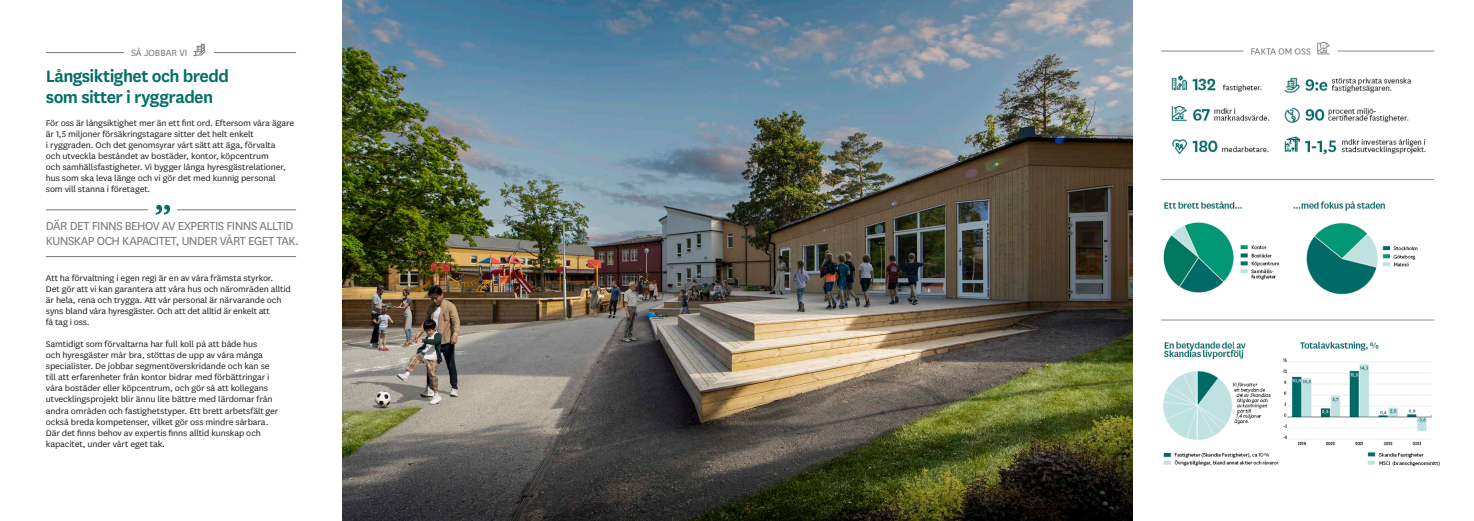
<style>
.page{position:relative;width:1474px;height:521px;background:#fff}
.page>*{position:absolute;margin:0;border:0;box-sizing:border-box;transform-origin:0 0}
.t1{font:600 19.25px/21px "Skandia Sans";letter-spacing:-.03em;color:#006f68}
.t2{font:13.56px/15.8px "Skandia Sans";letter-spacing:-.04em;color:#72767a}
.t3{font:10.5px "Skandia Sans";color:#72767a}
.t4{font:9.62px/11px "Skandia Sans";letter-spacing:-.015em;color:#231f20;scale:1.06 1}
</style>
<div class="page">
<hr style="left:46px;top:52px;width:250px;height:1px;background:#72767a">
<div style="left:124px;top:48px;width:90px;height:15px;background:#fff"></div>
<svg style="left:193px;top:44px;width:13px;height:12px"></svg>
<hr style="left:46px;top:209px;width:250px;height:1px;background:#72767a">
<hr style="left:46px;top:256px;width:250px;height:1px;background:#72767a">
<div style="left:148px;top:201px;width:29px;height:17px;background:#fff"></div>
<svg style="left:156px;top:205px;width:14px;height:10px"></svg>
<img style="left:342px;top:0;width:790px;height:521px">
<img style="left:1161px;top:42px;width:279px;height:425px">
<p class="t3" style="left:131px;top:46px;width:58px">SÅ JOBBAR VI</p>
<p class="t1" style="left:46px;top:65px;width:184px">Långsiktighet och bredd som sitter i ryggraden</p>
<p class="t4" style="left:46px;top:117px;width:236px">För oss är långsiktighet mer än ett fint ord. Eftersom våra ägare är 1,5 miljoner försäkringstagare sitter det helt enkelt<br>i ryggraden. Och det genomsyrar vårt sätt att äga, förvalta<br>och utveckla beståndet av bostäder, kontor, köpcentrum<br>och samhällsfastigheter. Vi bygger långa hyresgästrelationer, hus som ska leva länge och vi gör det med kunnig personal som vill stanna i företaget.</p>
<p class="t2" style="left:46px;top:217px;width:254px">DÄR DET FINNS BEHOV AV EXPERTIS FINNS ALLTID<br>KUNSKAP OCH KAPACITET, UNDER VÅRT EGET TAK.</p>
<p class="t4" style="left:46px;top:272px;width:232px">Att ha förvaltning i egen regi är en av våra främsta styrkor.<br>Det gör att vi kan garantera att våra hus och närområden alltid är hela, rena och trygga. Att vår personal är närvarande och syns bland våra hyresgäster. Och att det alltid är enkelt att<br>få tag i oss.</p>
<p class="t4" style="left:46px;top:338px;width:221px">Samtidigt som förvaltarna har full koll på att både hus<br>och hyresgäster mår bra, stöttas de upp av våra många specialister. De jobbar segmentöverskridande och kan se till att erfarenheter från kontor bidrar med förbättringar i våra bostäder eller köpcentrum, och gör så att kollegans utvecklingsprojekt blir ännu lite bättre med lärdomar från andra områden och fastighetstyper. Ett brett arbetsfält ger också breda kompetenser, vilket gör oss mindre sårbara.<br>Där det finns behov av expertis finns alltid kunskap och kapacitet, under vårt eget tak.</p>
</div>
